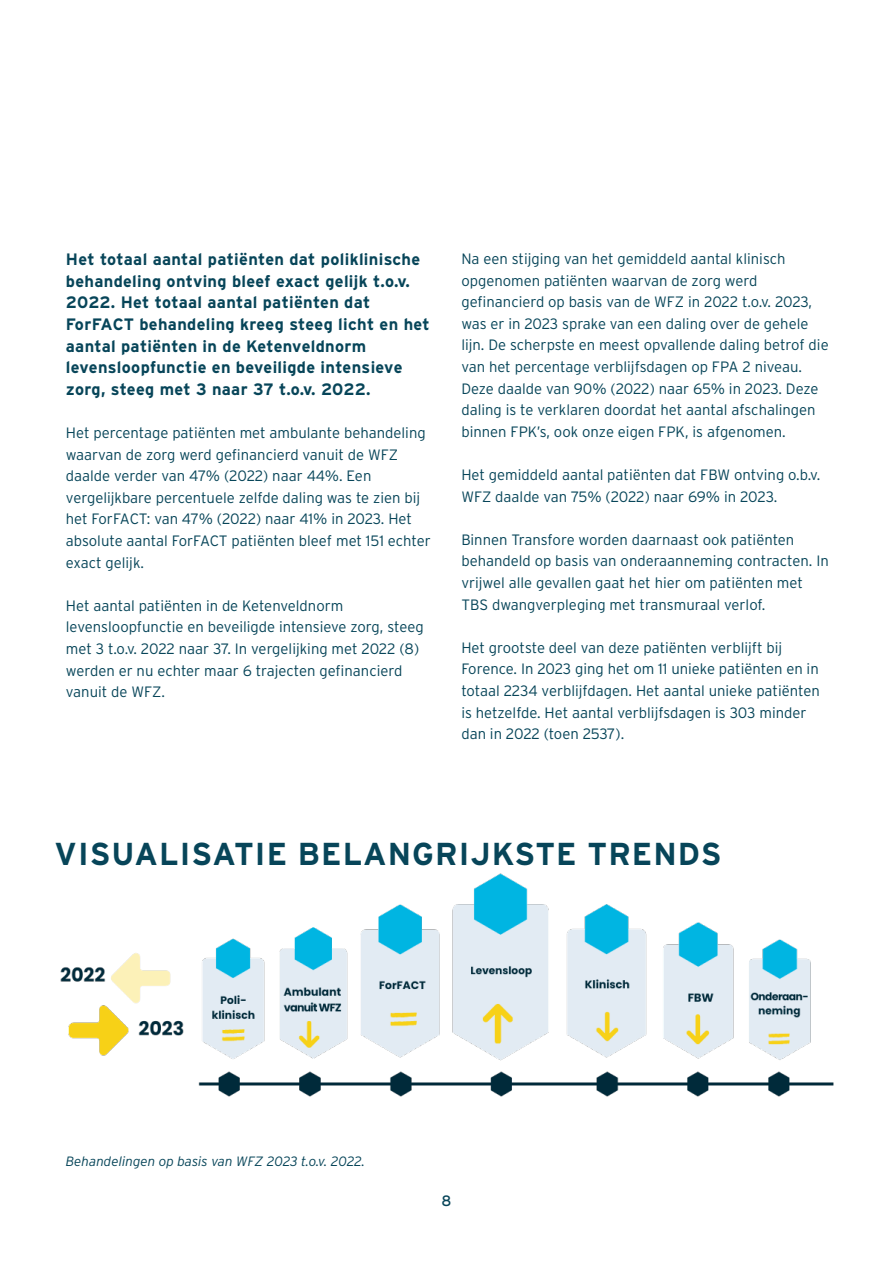
<style>
.page{position:relative;width:893px;height:1263px;background:#fff}
.page>*{position:absolute;margin:0;border:0;box-sizing:border-box;transform-origin:0 0}
.hoofdkop_interstate_regular_bold{font:700 31.65px "Interstate";letter-spacing:.035em;color:#074559}
.iintro{font:700 16.5px/21.6px "Interstate";letter-spacing:.02em;color:#074559}
.tekst_basis{font:300 15px/21.6px "Interstate";color:#074559}
.t1{font:15px "Interstate";color:#074559}
.cursief{font:italic 300 13.5px "Interstate";color:#074559}
</style>
<div class="page">
<img style="left:60px;top:873px;width:774px;height:224px">
<p class="iintro" style="left:66px;top:248px;width:365px">Het totaal aantal patiënten dat poliklinische behandeling ontving bleef exact gelijk t.o.v.<br>2022. Het totaal aantal patiënten dat ForFACT behandeling kreeg steeg licht en het aantal patiënten in de Ketenveldnorm levensloopfunctie en beveiligde intensieve zorg, steeg met 3 naar 37 t.o.v. 2022.</p>
<p class="tekst_basis" style="left:66px;top:422px;width:366px">Het percentage patiënten met ambulante behandeling waarvan de zorg werd gefinancierd vanuit de WFZ daalde verder van 47% (2022) naar 44%. Een vergelijkbare percentuele zelfde daling was te zien bij het ForFACT: van 47% (2022) naar 41% in 2023. Het absolute aantal ForFACT patiënten bleef met 151 echter exact gelijk.</p>
<p class="tekst_basis" style="left:66px;top:595px;width:359px">Het aantal patiënten in de Ketenveldnorm levensloopfunctie en beveiligde intensieve zorg, steeg met 3 t.o.v. 2022 naar 37. In vergelijking met 2022 (8) werden er nu echter maar 6 trajecten gefinancierd vanuit de WFZ.</p>
<p class="tekst_basis" style="left:461px;top:248px;width:369px">Na een stijging van het gemiddeld aantal klinisch opgenomen patiënten waarvan de zorg werd gefinancierd op basis van de WFZ in 2022 t.o.v. 2023, was er in 2023 sprake van een daling over de gehele lijn. De scherpste en meest opvallende daling betrof die van het percentage verblijfsdagen op FPA 2 niveau.<br>Deze daalde van 90% (2022) naar 65% in 2023. Deze daling is te verklaren doordat het aantal afschalingen binnen FPK’s, ook onze eigen FPK, is afgenomen.</p>
<p class="tekst_basis" style="left:461px;top:464px;width:360px">Het gemiddeld aantal patiënten dat FBW ontving o.b.v.<br>WFZ daalde van 75% (2022) naar 69% in 2023.</p>
<p class="tekst_basis" style="left:461px;top:529px;width:369px">Binnen Transfore worden daarnaast ook patiënten behandeld op basis van onderaanneming contracten. In vrijwel alle gevallen gaat het hier om patiënten met TBS dwangverpleging met transmuraal verlof.</p>
<p class="tekst_basis" style="left:461px;top:637px;width:360px">Het grootste deel van deze patiënten verblijft bij Forence. In 2023 ging het om 11 unieke patiënten en in totaal 2234 verblijfdagen. Het aantal unieke patiënten is hetzelfde. Het aantal verblijfsdagen is 303 minder dan in 2022 (toen 2537).</p>
<p class="hoofdkop_interstate_regular_bold" style="left:55px;top:836px;width:668px">VISUALISATIE BELANGRIJKSTE TRENDS</p>
<p class="cursief" style="left:66px;top:1154px;width:300px">Behandelingen op basis van WFZ 2023 t.o.v. 2022.</p>
<p class="t1" style="left:441px;top:1192px;width:11px">8</p>
</div>
